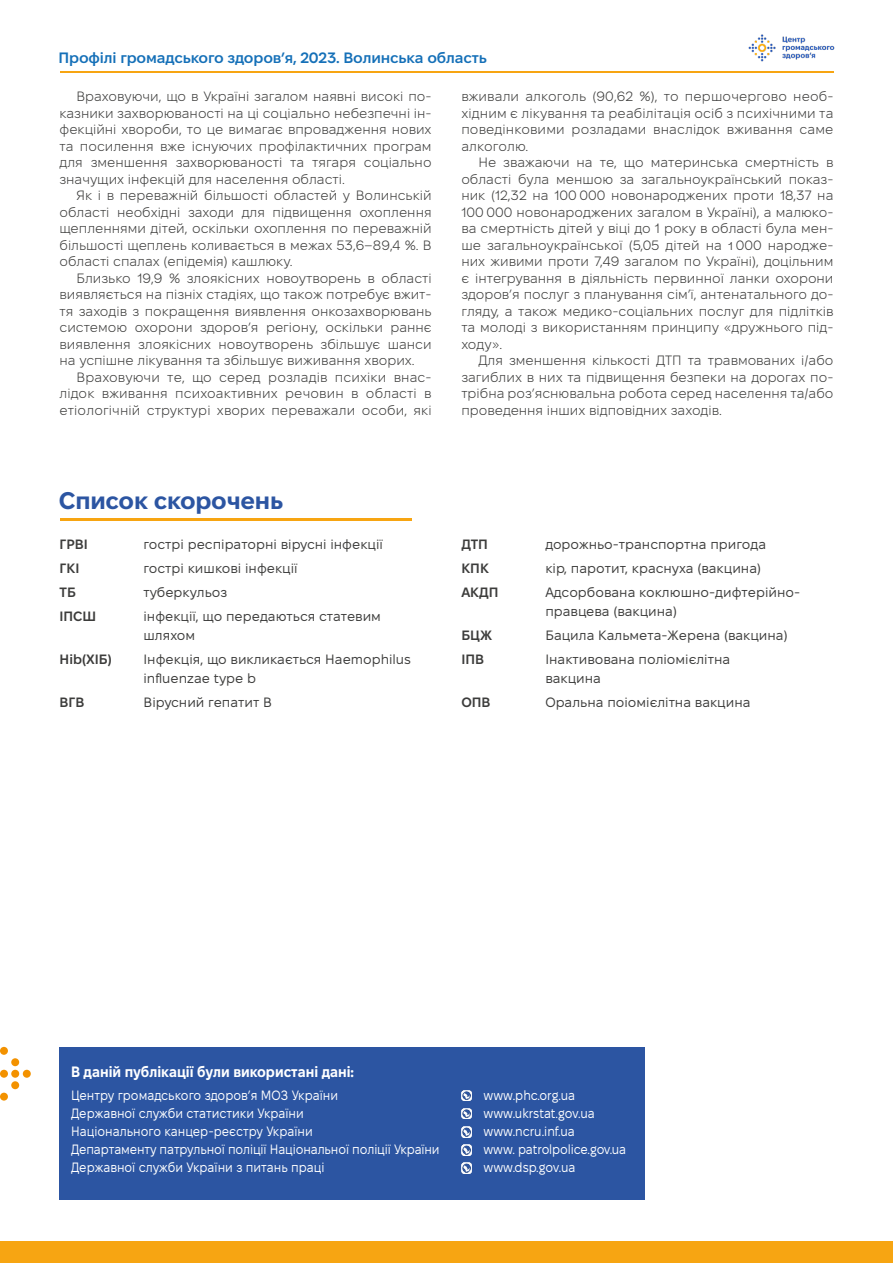
<style>
.page{position:relative;width:893px;height:1263px;background:#fff}
.page>*{position:absolute;margin:0;border:0;box-sizing:border-box;transform-origin:0 0}
.t1{font:700 24px "Fixel Display";letter-spacing:-.01em;color:#2c55a2}
.t2{font:600 15px "Fixel Display";letter-spacing:-.01em;color:#1570b8}
.t3{font:700 15px "Fixel Display";color:#fff;scale:.9 1}
.t4{font:300 13.5px/16.5px "Fixel Display";color:#3c3c3b;text-align:justify}
.t5{font:13.5px/19.5px "Fixel Display";color:#3c3c3b}
.t6{font:13.5px "Fixel Display";color:#fff;scale:.9 1}
.t7{font:600 13.5px "Fixel Display";color:#3c3c3b}
</style>
<div class="page">
<div style="left:0;top:1242px;width:893px;height:21px;background:#f7a512"></div>
<img style="left:748px;top:34px;width:87px;height:28px">
<hr style="left:60px;top:71px;width:773px;height:1px;background:#f7a512">
<hr style="left:60px;top:518px;width:351px;height:2px;background:#f7a512">
<div style="left:0;top:1047px;width:8px;height:8px;background:#f39200;border-radius:50%"></div>
<div style="left:0;top:1093px;width:8px;height:7px;background:#f39200;border-radius:50%"></div>
<svg style="left:23px;top:1070px;width:8px;height:8px"></svg>
<div style="left:11px;top:1070px;width:8px;height:8px;background:#f39200;border-radius:4px"></div>
<div style="left:11px;top:1058px;width:8px;height:8px;background:#f39200;border-radius:50%"></div>
<div style="left:11px;top:1081px;width:8px;height:8px;background:#f39200;border-radius:50%"></div>
<svg style="left:0;top:1070px;width:8px;height:8px"></svg>
<div style="left:59px;top:1047px;width:586px;height:152px;background:#2c55a2"></div>
<svg style="left:461px;top:1090px;width:11px;height:11px"></svg>
<svg style="left:461px;top:1162px;width:11px;height:11px"></svg>
<svg style="left:461px;top:1144px;width:11px;height:11px"></svg>
<svg style="left:461px;top:1126px;width:11px;height:11px"></svg>
<svg style="left:461px;top:1108px;width:11px;height:11px"></svg>
<p class="t2" style="left:58px;top:48px;width:430px">Профілі громадського здоров’я, 2023. Волинська область</p>
<p class="t4" style="left:60px;top:89px;width:374px;text-indent:17px">Враховуючи, що в Україні загалом наявні високі по&shy;казники захворюваності на ці соціально небезпечні ін&shy;фекційні хвороби, то це вимагає впровадження нових та посилення вже існуючих профілактичних програм для зменшення захворюваності та тягаря соціально значущих інфекцій для населення області.</p>
<p class="t4" style="left:60px;top:188px;width:374px;text-indent:17px">Як і в переважній більшості областей у Волинській області необхідні заходи для підвищення охоплення щепленнями дітей, оскільки охоплення по переважній більшості щеплень коливається в межах 53,6–89,4 %. В області спалах (епідемія) кашлюку.</p>
<p class="t4" style="left:60px;top:271px;width:374px;text-indent:17px">Близько 19,9 % злоякісних новоутворень в області виявляється на пізніх стадіях, що також потребує вжит&shy;тя заходів з покращення виявлення онкозахворювань системою охорони здоров’я регіону, оскільки раннє виявлення злоякісних новоутворень збільшує шанси на успішне лікування та збільшує виживання хворих.</p>
<p class="t4" style="left:60px;top:370px;width:374px;text-indent:17px">Враховуючи те, що серед розладів психіки внас&shy;лідок вживання психоактивних речовин в області в етіологічній структурі хворих переважали особи, які</p>
<h1 class="t1" style="left:59px;top:483px;width:226px">Список скорочень</h1>
<p class="t7" style="left:60px;top:536px;width:30px">ГРВІ</p>
<p class="t5" style="left:144px;top:536px;width:241px">гострі респіраторні вірусні інфекції</p>
<p class="t7" style="left:60px;top:559px;width:21px">ГКІ</p>
<p class="t5" style="left:144px;top:559px;width:156px">гострі кишкові інфекції</p>
<p class="t7" style="left:60px;top:583px;width:18px">ТБ</p>
<p class="t5" style="left:144px;top:583px;width:85px">туберкульоз</p>
<p class="t7" style="left:60px;top:607px;width:38px">ІПСШ</p>
<p class="t5" style="left:144px;top:607px;width:239px">інфекції, що передаються статевим шляхом</p>
<p class="t7" style="left:60px;top:650px;width:54px">Hib(ХІБ)</p>
<p class="t5" style="left:144px;top:650px;width:269px">Інфекція, що викликається Haemophilus influenzae type b</p>
<p class="t7" style="left:60px;top:693px;width:26px">ВГВ</p>
<p class="t5" style="left:144px;top:693px;width:130px">Вірусний гепатит В</p>
<p class="t4" style="left:461px;top:89px;width:374px">вживали алкоголь (90,62 %), то першочергово необ&shy;хідним є лікування та реабілітація осіб з психічними та поведінковими розладами внаслідок вживання саме алкоголю.</p>
<p class="t4" style="left:461px;top:155px;width:374px;text-indent:17px">Не зважаючи на те, що материнська смертність в області була меншою за загальноукраїнський показ&shy;ник (12,32 на 100 000 новонароджених проти 18,37 на 100 000 новонароджених загалом в Україні), а малюко&shy;ва смертність дітей у віці до 1 року в області була мен&shy;ше загальноукраїнської (5,05 дітей на 1 000 народже&shy;них живими проти 7,49 загалом по Україні), доцільним є інтегрування в діяльність первинної ланки охорони здоров’я послуг з планування сім’ї, антенатального до&shy;гляду, а також медико-соціальних послуг для підлітків та молоді з використанням принципу «дружнього під&shy;ходу».</p>
<p class="t4" style="left:461px;top:353px;width:374px;text-indent:17px">Для зменшення кількості ДТП та травмованих і/або загиблих в них та підвищення безпеки на дорогах по&shy;трібна роз’яснювальна робота серед населення та/або проведення інших відповідних заходів.</p>
<p class="t7" style="left:461px;top:536px;width:28px">ДТП</p>
<p class="t5" style="left:545px;top:536px;width:222px">дорожньо-транспортна пригода</p>
<p class="t7" style="left:461px;top:559px;width:29px">КПК</p>
<p class="t5" style="left:545px;top:559px;width:217px">кір, паротит, краснуха (вакцина)</p>
<p class="t7" style="left:461px;top:583px;width:39px">АКДП</p>
<p class="t5" style="left:545px;top:583px;width:256px">Адсорбована коклюшно-дифтерійно&shy;правцева (вакцина)</p>
<p class="t7" style="left:461px;top:626px;width:32px">БЦЖ</p>
<p class="t5" style="left:545px;top:626px;width:244px">Бацила Кальмета-Жерена (вакцина)</p>
<p class="t7" style="left:461px;top:650px;width:24px">ІПВ</p>
<p class="t5" style="left:545px;top:650px;width:186px">Інактивована поліомієлітна вакцина</p>
<p class="t7" style="left:461px;top:693px;width:31px">ОПВ</p>
<p class="t5" style="left:545px;top:693px;width:207px">Оральна поіомієлітна вакцина</p>
<p class="t3" style="left:71px;top:1062px;width:316px">В даній публікації були використані дані:</p>
<p class="t6" style="left:71px;top:1086px;width:298px">Центру громадського здоров’я МОЗ України</p>
<p class="t6" style="left:484px;top:1086px;width:103px">www.phc.org.ua</p>
<p class="t6" style="left:71px;top:1104px;width:260px">Державної служби статистики України</p>
<p class="t6" style="left:484px;top:1104px;width:125px">www.ukrstat.gov.ua</p>
<p class="t6" style="left:71px;top:1122px;width:270px">Національного канцер-реєстру України</p>
<p class="t6" style="left:484px;top:1122px;width:103px">www.ncru.inf.ua</p>
<p class="t6" style="left:71px;top:1140px;width:411px">Департаменту патрульної поліції Національної поліції України</p>
<p class="t6" style="left:484px;top:1140px;width:160px">www. patrolpolice.gov.ua</p>
<p class="t6" style="left:71px;top:1158px;width:283px">Державної служби України з питань праці</p>
<p class="t6" style="left:484px;top:1158px;width:104px">www.dsp.gov.ua</p>
</div>
